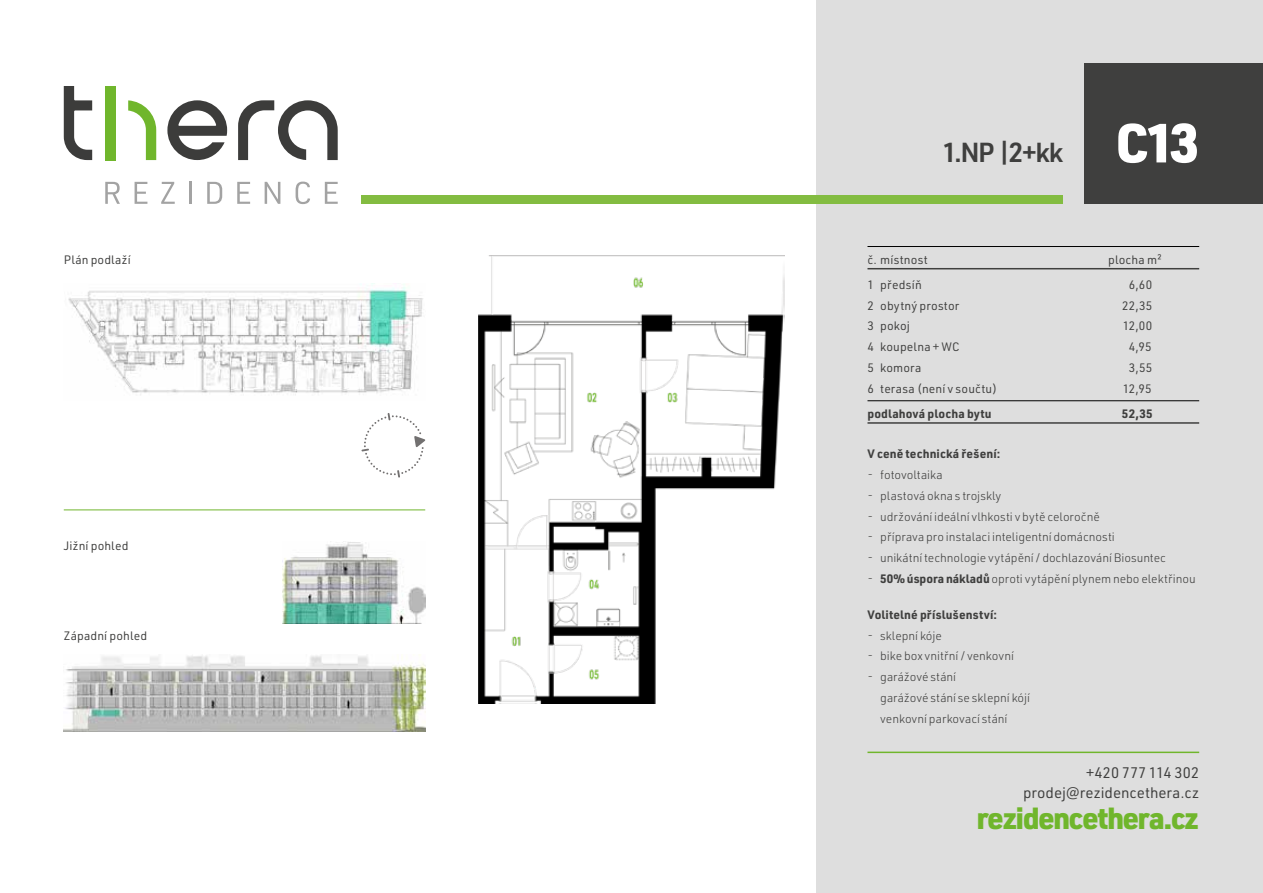
<style>
.page{position:relative;width:1263px;height:893px;background:#fff}
.page>*{position:absolute;margin:0;border:0;box-sizing:border-box;transform-origin:0 0}
.t1{font:900 30px "URWDIN";letter-spacing:-.05em;color:#70b62c}
.t2{font:600 27px "URWDIN";color:#3f3f3e}
.t3{font:15px/19.5px "URWDIN";letter-spacing:.005em;color:#3f3f3e;text-align:right}
.t4{font:300 12px/20.9px "URWDIN";letter-spacing:-.005em;color:#3f3f3e}
.t5{font:12px "URWDIN";letter-spacing:.015em;color:#3f3f3e}
.t6{font:700 12px "URWDIN";letter-spacing:.015em;color:#3f3f3e}
.s1{font-weight:900;font-size:54px;color:#fff}
.s2{font-weight:700}
</style>
<div class="page">
<div style="left:816px;top:0;width:447px;height:893px;background:#dedede"></div>
<svg style="left:167px;top:100px;width:60px;height:60px"></svg>
<svg style="left:238px;top:100px;width:100px;height:60px"></svg>
<svg style="left:128px;top:100px;width:28px;height:60px"></svg>
<div style="left:105px;top:86px;width:11px;height:74px;background:#70b62c"></div>
<svg style="left:64px;top:86px;width:28px;height:74px"></svg>
<svg style="left:105px;top:182px;width:15px;height:22px"></svg>
<svg style="left:135px;top:182px;width:12px;height:22px"></svg>
<svg style="left:161px;top:182px;width:14px;height:22px"></svg>
<hr style="left:189px;top:182px;width:3px;height:22px;background:#a3a3a3">
<svg style="left:207px;top:182px;width:15px;height:22px"></svg>
<svg style="left:237px;top:182px;width:13px;height:22px"></svg>
<svg style="left:265px;top:182px;width:15px;height:22px"></svg>
<svg style="left:296px;top:182px;width:14px;height:22px"></svg>
<svg style="left:325px;top:182px;width:13px;height:22px"></svg>
<div style="left:1084px;top:64px;width:179px;height:140px;background:#3f3f3e"></div>
<div style="left:361px;top:196px;width:702px;height:8px;background:#83bc41"></div>
<hr style="left:867px;top:752px;width:332px;height:1px;background:#70b62c">
<hr style="left:867px;top:246px;width:332px;height:1px;background:#000">
<hr style="left:867px;top:268px;width:332px;height:1px;background:#3f3f3e">
<hr style="left:867px;top:400px;width:332px;height:1px;background:#000">
<hr style="left:867px;top:422px;width:332px;height:2px;background:#3f3f3e">
<img style="left:479px;top:255px;width:305px;height:448px">
<img style="left:64px;top:654px;width:361px;height:77px">
<img style="left:68px;top:283px;width:355px;height:112px">
<img style="left:283px;top:541px;width:142px;height:82px">
<svg style="left:361px;top:413px;width:64px;height:65px"></svg>
<hr style="left:64px;top:509px;width:361px;height:1px;background:#70b62c">
<p class="t5" style="left:64px;top:252px;width:69px">Plán podlaží</p>
<p class="t5" style="left:64px;top:537px;width:66px">Jižní pohled</p>
<p class="t5" style="left:64px;top:628px;width:85px">Západní pohled</p>
<h2 class="t2" style="left:942px;top:134px;width:258px">1.NP |2+kk <span class="s1">C13</span></h2>
<p class="t5" style="left:867px;top:252px;width:62px">č. místnost</p>
<p class="t5" style="left:1108px;top:252px;width:55px">plocha m²</p>
<p class="t5" style="left:867px;top:277px;width:56px">1 předsíň</p>
<p class="t5" style="left:1129px;top:277px;width:25px">6,60</p>
<p class="t5" style="left:867px;top:297px;width:93px">2 obytný prostor</p>
<p class="t5" style="left:1122px;top:297px;width:32px">22,35</p>
<p class="t5" style="left:867px;top:318px;width:44px">3 pokoj</p>
<p class="t5" style="left:1123px;top:318px;width:31px">12,00</p>
<p class="t5" style="left:867px;top:339px;width:94px">4 koupelna + WC</p>
<p class="t5" style="left:1129px;top:339px;width:24px">4,95</p>
<p class="t5" style="left:867px;top:360px;width:55px">5 komora</p>
<p class="t5" style="left:1129px;top:360px;width:25px">3,55</p>
<p class="t5" style="left:867px;top:381px;width:131px">6 terasa (není v součtu)</p>
<p class="t5" style="left:1123px;top:381px;width:30px">12,95</p>
<p class="t6" style="left:867px;top:405px;width:126px">podlahová plocha bytu</p>
<p class="t6" style="left:1122px;top:405px;width:32px">52,35</p>
<p class="t6" style="left:867px;top:445px;width:134px">V ceně technická řešení:</p>
<p class="t4" style="left:867px;top:464px;width:77px">- fotovoltaika</p>
<p class="t4" style="left:867px;top:485px;width:135px">- plastová okna s trojskly</p>
<p class="t4" style="left:867px;top:505px;width:234px">- udržování ideální vlhkosti v bytě celoročně</p>
<p class="t4" style="left:867px;top:526px;width:249px">- příprava pro instalaci inteligentní domácnosti</p>
<p class="t4" style="left:867px;top:547px;width:300px">- unikátní technologie vytápění / dochlazování Biosuntec</p>
<p class="t4" style="left:867px;top:568px;width:330px">- <span class="s2">50% úspora nákladů</span> oproti vytápění plynem nebo elektřinou</p>
<p class="t6" style="left:867px;top:606px;width:131px">Volitelné příslušenství:</p>
<p class="t4" style="left:867px;top:625px;width:76px">- sklepní kóje</p>
<p class="t4" style="left:867px;top:645px;width:148px">- bike box vnitřní / venkovní</p>
<p class="t4" style="left:880px;top:666px;width:151px;text-indent:-13px">- garážové stání<br>garážové stání se sklepní kójí venkovní parkovací stání</p>
<p class="t3" style="left:1023px;top:763px;width:178px">+420 777 114 302 prodej@rezidencethera.cz</p>
<h1 class="t1" style="left:976px;top:797px;width:224px">rezidencethera.cz</h1>
</div>
